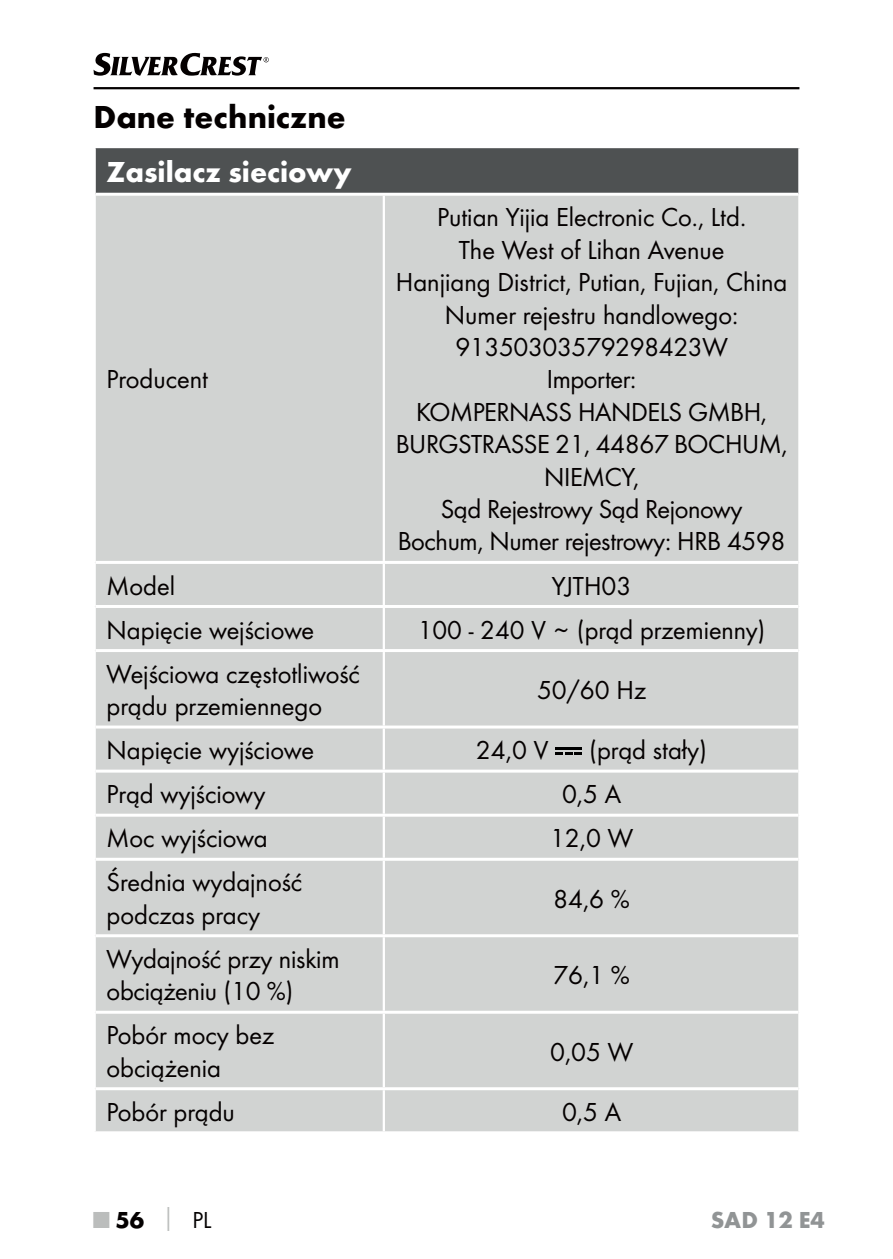
<style>
.page{position:relative;width:893px;height:1259px;background:#fff}
.page>*{position:absolute;margin:0;border:0;box-sizing:border-box;transform-origin:0 0}
.t1{font:700 33px "Futura";color:#040000}
.t2{font:700 30px "Futura";color:#fff}
.t3{font:27px/32.4px "Futura Boo";color:#040000}
.t4{font:700 24px "Futura";color:#919495}
.t5{font:700 24px "Futura";color:#bbbdbc}
.s1{color:#040000}
.s2{font-family:"Futura Boo";font-weight:400;color:#040000}
</style>
<div class="page">
<hr style="left:94px;top:87px;width:705px;height:2px;background:#040000">
<svg style="left:94px;top:53px;width:175px;height:23px"></svg>
<div style="left:95px;top:147px;width:704px;height:47px;background:#4e5152"></div>
<div style="left:96px;top:196px;width:702px;height:935px;background:#d1d3d2"></div>
<hr style="left:94px;top:145px;width:706px;height:3px;background:#fff">
<hr style="left:96px;top:193px;width:702px;height:3px;background:#fff">
<hr style="left:96px;top:561px;width:702px;height:3px;background:#fff">
<hr style="left:96px;top:605px;width:702px;height:3px;background:#fff">
<hr style="left:96px;top:649px;width:702px;height:3px;background:#fff">
<hr style="left:96px;top:725px;width:702px;height:3px;background:#fff">
<hr style="left:96px;top:769px;width:702px;height:3px;background:#fff">
<hr style="left:96px;top:813px;width:702px;height:3px;background:#fff">
<hr style="left:96px;top:857px;width:702px;height:3px;background:#fff">
<hr style="left:96px;top:934px;width:702px;height:3px;background:#fff">
<hr style="left:96px;top:1010px;width:702px;height:3px;background:#fff">
<hr style="left:96px;top:1087px;width:702px;height:3px;background:#fff">
<hr style="left:94px;top:148px;width:2px;height:46px;background:#fff">
<hr style="left:798px;top:148px;width:2px;height:46px;background:#fff">
<hr style="left:383px;top:196px;width:2px;height:365px;background:#fff">
<hr style="left:383px;top:564px;width:2px;height:41px;background:#fff">
<hr style="left:383px;top:608px;width:2px;height:41px;background:#fff">
<hr style="left:383px;top:652px;width:2px;height:73px;background:#fff">
<hr style="left:383px;top:728px;width:2px;height:41px;background:#fff">
<hr style="left:383px;top:772px;width:2px;height:41px;background:#fff">
<hr style="left:383px;top:816px;width:2px;height:41px;background:#fff">
<hr style="left:383px;top:860px;width:2px;height:74px;background:#fff">
<hr style="left:383px;top:937px;width:2px;height:73px;background:#fff">
<hr style="left:383px;top:1013px;width:2px;height:74px;background:#fff">
<hr style="left:383px;top:1090px;width:2px;height:41px;background:#fff">
<hr style="left:555px;top:747px;width:27px;height:2px;background:#000">
<svg style="left:555px;top:753px;width:27px;height:2px"></svg>
<p class="t1" style="left:94px;top:104px;width:254px">Dane techniczne</p>
<p class="t2" style="left:107px;top:160px;width:247px">Zasilacz sieciowy</p>
<p class="t3" style="left:107px;top:365px;width:103px">Producent</p>
<p class="t3" style="left:396px;top:203px;width:393px;text-align:center">Putian Yijia Electronic Co., Ltd.<br>The West of Lihan Avenue<br>Hanjiang District, Putian, Fujian, China<br>Numer rejestru handlowego:<br>91350303579298423W<br>Importer:<br>KOMPERNASS HANDELS GMBH,<br>BURGSTRASSE 21, 44867 BOCHUM,<br>NIEMCY,<br>Sąd Rejestrowy Sąd Rejonowy<br>Bochum, Numer rejestrowy: HRB 4598</p>
<p class="t3" style="left:107px;top:571px;width:70px">Model</p>
<p class="t3" style="left:552px;top:571px;width:81px">YJTH03</p>
<p class="t3" style="left:107px;top:615px;width:209px">Napięcie wejściowe</p>
<p class="t3" style="left:418px;top:615px;width:349px">100 - 240 V ~ (prąd przemienny)</p>
<p class="t3" style="left:107px;top:659px;width:255px">Wejściowa częstotliwość prą du przemiennego</p>
<p class="t3" style="left:537px;top:675px;width:111px">50/60 Hz</p>
<p class="t3" style="left:107px;top:735px;width:209px">Napięcie wyjściowe</p>
<p class="t3" style="left:476px;top:735px;width:74px">24,0 V</p>
<p class="t3" style="left:589px;top:735px;width:120px">(prąd stały)</p>
<p class="t3" style="left:107px;top:779px;width:160px">Prąd wyjściowy</p>
<p class="t3" style="left:562px;top:779px;width:61px">0,5 A</p>
<p class="t3" style="left:107px;top:823px;width:163px">Moc wyjściowa</p>
<p class="t3" style="left:550px;top:823px;width:85px">12,0 W</p>
<p class="t3" style="left:107px;top:867px;width:197px">Średnia wydajność podczas pracy</p>
<p class="t3" style="left:553px;top:884px;width:78px">84,6 %</p>
<p class="t3" style="left:107px;top:944px;width:234px">Wydajność przy niskim obciążeniu (10 %)</p>
<p class="t3" style="left:107px;top:1020px;width:169px">Pobór mocy bez obciążenia</p>
<p class="t3" style="left:553px;top:960px;width:78px">76,1 %</p>
<p class="t3" style="left:550px;top:1037px;width:85px">0,05 W</p>
<p class="t3" style="left:107px;top:1097px;width:130px">Pobór prądu</p>
<p class="t3" style="left:562px;top:1097px;width:61px">0,5 A</p>
<p class="t5" style="left:94px;top:1209px;width:119px">■ <span class="s1">56</span> │ <span class="s2">PL</span></p>
<p class="t4" style="left:711px;top:1211px;width:116px">SAD 12 E4</p>
</div>
